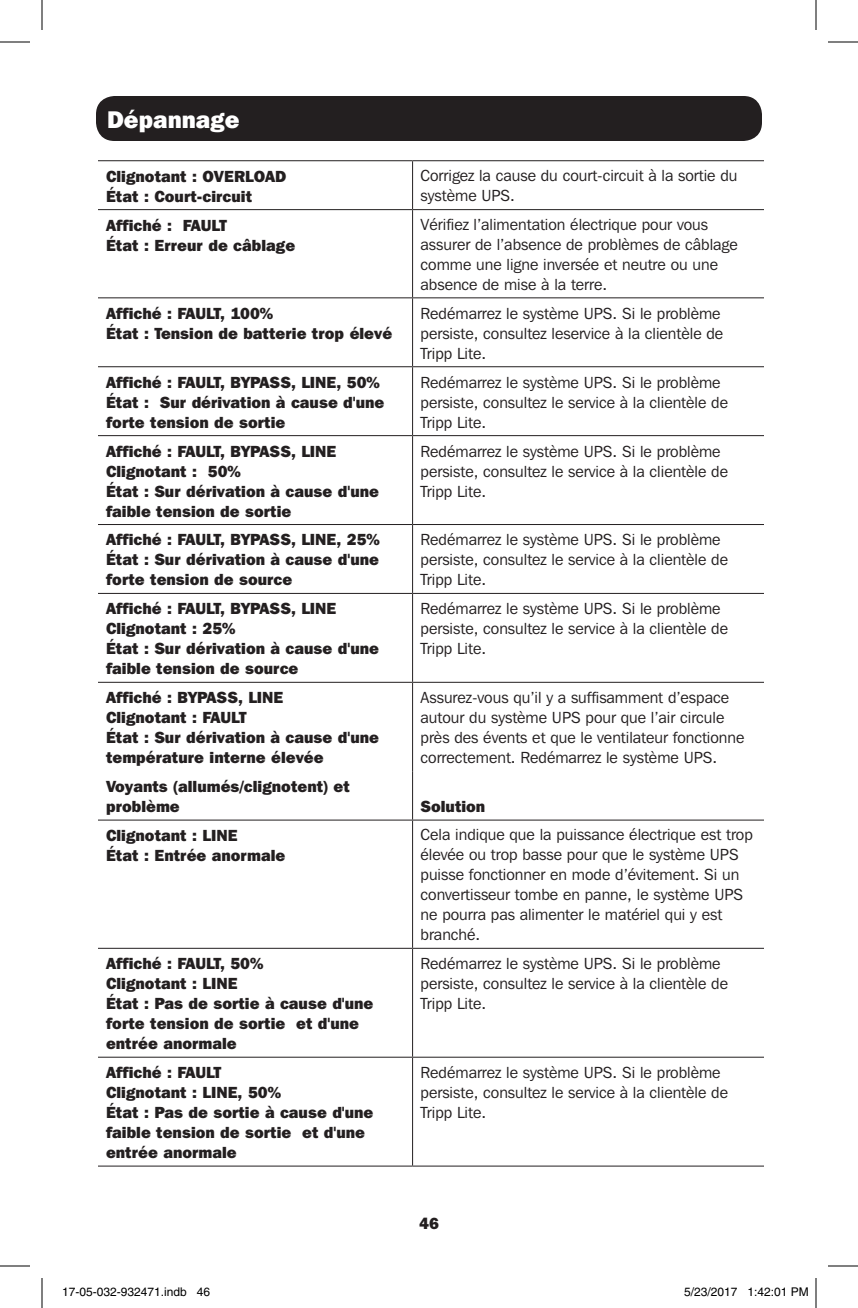
<style>
.page{position:relative;width:858px;height:1308px;background:#fff}
.page>*{position:absolute;margin:0;border:0;box-sizing:border-box;transform-origin:0 0}
.t1{font:800 24px "Franklin Gothic IT Cby BT";color:#fff}
.BODY_TEXT{font:16px/20px "Franklin Gothic IT Cby BT";color:#231f20}
.BODY_TEXT-2{font:800 16px/20px "Franklin Gothic IT Cby BT";color:#231f20}
.t2{font:12px "Helvetica";color:#000}
</style>
<div class="page">
<hr style="left:98px;top:160px;width:315px;height:1px;background:#231f20">
<hr style="left:413px;top:160px;width:351px;height:1px;background:#231f20">
<hr style="left:412px;top:161px;width:1px;height:48px;background:#231f20">
<hr style="left:98px;top:209px;width:315px;height:1px;background:#231f20">
<hr style="left:413px;top:209px;width:351px;height:1px;background:#231f20">
<hr style="left:412px;top:210px;width:1px;height:87px;background:#231f20">
<hr style="left:98px;top:297px;width:315px;height:1px;background:#231f20">
<hr style="left:413px;top:297px;width:351px;height:1px;background:#231f20">
<hr style="left:412px;top:298px;width:1px;height:68px;background:#231f20">
<hr style="left:98px;top:366px;width:315px;height:1px;background:#231f20">
<hr style="left:413px;top:366px;width:351px;height:1px;background:#231f20">
<hr style="left:412px;top:367px;width:1px;height:68px;background:#231f20">
<hr style="left:98px;top:435px;width:315px;height:1px;background:#231f20">
<hr style="left:413px;top:435px;width:351px;height:1px;background:#231f20">
<hr style="left:412px;top:436px;width:1px;height:88px;background:#231f20">
<hr style="left:98px;top:524px;width:315px;height:1px;background:#231f20">
<hr style="left:413px;top:524px;width:351px;height:1px;background:#231f20">
<hr style="left:412px;top:525px;width:1px;height:68px;background:#231f20">
<hr style="left:98px;top:593px;width:315px;height:1px;background:#231f20">
<hr style="left:413px;top:593px;width:351px;height:1px;background:#231f20">
<hr style="left:412px;top:594px;width:1px;height:88px;background:#231f20">
<hr style="left:98px;top:682px;width:315px;height:1px;background:#231f20">
<hr style="left:413px;top:682px;width:351px;height:1px;background:#231f20">
<hr style="left:412px;top:683px;width:1px;height:88px;background:#231f20">
<hr style="left:412px;top:771px;width:1px;height:49px;background:#231f20">
<hr style="left:98px;top:820px;width:315px;height:1px;background:#231f20">
<hr style="left:413px;top:820px;width:351px;height:1px;background:#231f20">
<hr style="left:412px;top:821px;width:1px;height:127px;background:#231f20">
<hr style="left:98px;top:948px;width:315px;height:1px;background:#231f20">
<hr style="left:413px;top:948px;width:351px;height:1px;background:#231f20">
<hr style="left:412px;top:949px;width:1px;height:108px;background:#231f20">
<hr style="left:98px;top:1057px;width:315px;height:1px;background:#231f20">
<hr style="left:413px;top:1057px;width:351px;height:1px;background:#231f20">
<hr style="left:412px;top:1058px;width:1px;height:108px;background:#231f20">
<hr style="left:98px;top:1166px;width:315px;height:1px;background:#231f20">
<hr style="left:413px;top:1166px;width:351px;height:1px;background:#231f20">
<div style="left:96px;top:96px;width:666px;height:45px;background:#231f20;border-radius:18px"></div>
<hr style="left:0;top:42px;width:30px;height:1px;background:#000">
<hr style="left:828px;top:42px;width:30px;height:1px;background:#000">
<hr style="left:0;top:1266px;width:30px;height:1px;background:#000">
<hr style="left:828px;top:1266px;width:30px;height:1px;background:#000">
<hr style="left:42px;top:0;width:1px;height:30px;background:#000">
<hr style="left:42px;top:1278px;width:1px;height:30px;background:#000">
<hr style="left:816px;top:0;width:1px;height:30px;background:#000">
<hr style="left:816px;top:1278px;width:1px;height:30px;background:#000">
<div style="left:775px;top:1288px;width:5px;height:8px;border:1px solid #fff;border-radius:50%"></div>
<div style="left:774px;top:1287px;width:7px;height:10px;border:1px solid #fff;border-radius:50%"></div>
<p class="t1" style="left:107px;top:104px;width:134px">Dépannage</p>
<p class="BODY_TEXT-2" style="left:106px;top:166px;width:182px">Clignotant : OVERLOAD<br>État : Court-circuit</p>
<p class="BODY_TEXT" style="left:421px;top:165px;width:318px">Corrigez la cause du court-circuit à la sortie du système UPS.</p>
<p class="BODY_TEXT-2" style="left:106px;top:215px;width:191px">Affiché : FAULT<br>État : Erreur de câblage</p>
<p class="BODY_TEXT" style="left:421px;top:214px;width:319px">Vérifiez l’alimentation électrique pour vous assurer de l’absence de problèmes de câblage comme une ligne inversée et neutre ou une absence de mise à la terre.</p>
<p class="BODY_TEXT-2" style="left:106px;top:303px;width:288px">Affiché : FAULT, 100%<br>État : Tension de batterie trop élevé</p>
<p class="BODY_TEXT" style="left:421px;top:303px;width:304px">Redémarrez le système UPS. Si le problème persiste, consultez leservice à la clientèle de<br>Tripp Lite.</p>
<p class="BODY_TEXT-2" style="left:106px;top:372px;width:280px">Affiché : FAULT, BYPASS, LINE, 50%<br>État : Sur dérivation à cause d'une forte tension de sortie</p>
<p class="BODY_TEXT" style="left:421px;top:372px;width:309px">Redémarrez le système UPS. Si le problème persiste, consultez le service à la clientèle de<br>Tripp Lite.</p>
<p class="BODY_TEXT-2" style="left:106px;top:441px;width:275px">Affiché : FAULT, BYPASS, LINE<br>Clignotant : 50%<br>État : Sur dérivation à cause d'une faible tension de sortie</p>
<p class="BODY_TEXT" style="left:421px;top:441px;width:309px">Redémarrez le système UPS. Si le problème persiste, consultez le service à la clientèle de<br>Tripp Lite.</p>
<p class="BODY_TEXT-2" style="left:106px;top:529px;width:275px;text-align:justify">Affiché : FAULT, BYPASS, LINE, 25% État : Sur dérivation à cause d'une forte tension de source</p>
<p class="BODY_TEXT" style="left:421px;top:530px;width:309px">Redémarrez le système UPS. Si le problème persiste, consultez le service à la clientèle de<br>Tripp Lite.</p>
<p class="BODY_TEXT-2" style="left:106px;top:598px;width:275px">Affiché : FAULT, BYPASS, LINE<br>Clignotant : 25%<br>État : Sur dérivation à cause d'une faible tension de source</p>
<p class="BODY_TEXT" style="left:421px;top:598px;width:309px">Redémarrez le système UPS. Si le problème persiste, consultez le service à la clientèle de<br>Tripp Lite.</p>
<p class="BODY_TEXT-2" style="left:106px;top:687px;width:275px">Affiché : BYPASS, LINE<br>Clignotant : FAULT<br>État : Sur dérivation à cause d'une température interne élevée</p>
<p class="BODY_TEXT" style="left:421px;top:687px;width:325px">Assurez-vous qu’il y a suffisamment d’espace autour du système UPS pour que l’air circule près des évents et que le ventilateur fonctionne correctement. Redémarrez le système UPS.</p>
<p class="BODY_TEXT-2" style="left:106px;top:776px;width:245px">Voyants (allumés/clignotent) et problème</p>
<p class="BODY_TEXT-2" style="left:421px;top:796px;width:66px">Solution</p>
<p class="BODY_TEXT-2" style="left:106px;top:825px;width:181px">Clignotant : LINE<br>État : Entrée anormale</p>
<p class="BODY_TEXT" style="left:421px;top:824px;width:334px">Cela indique que la puissance électrique est trop élevée ou trop basse pour que le système UPS puisse fonctionner en mode d’évitement. Si un convertisseur tombe en panne, le système UPS ne pourra pas alimenter le matériel qui y est branché.</p>
<p class="BODY_TEXT-2" style="left:106px;top:953px;width:269px">Affiché : FAULT, 50%<br>Clignotant : LINE<br>État : Pas de sortie à cause d'une forte tension de sortie et d'une entrée anormale</p>
<p class="BODY_TEXT" style="left:421px;top:953px;width:309px">Redémarrez le système UPS. Si le problème persiste, consultez le service à la clientèle de<br>Tripp Lite.</p>
<p class="BODY_TEXT-2" style="left:106px;top:1062px;width:269px">Affiché : FAULT<br>Clignotant : LINE, 50%<br>État : Pas de sortie à cause d'une faible tension de sortie et d'une entrée anormale</p>
<p class="BODY_TEXT" style="left:421px;top:1062px;width:309px">Redémarrez le système UPS. Si le problème persiste, consultez le service à la clientèle de<br>Tripp Lite.</p>
<p class="BODY_TEXT-2" style="left:419px;top:1213px;width:21px">46</p>
<p class="t2" style="left:62px;top:1285px;width:150px">17-05-032-932471.indb 46</p>
<p class="t2" style="left:684px;top:1285px;width:126px">5/23/2017 1:42:01 PM</p>
</div>
